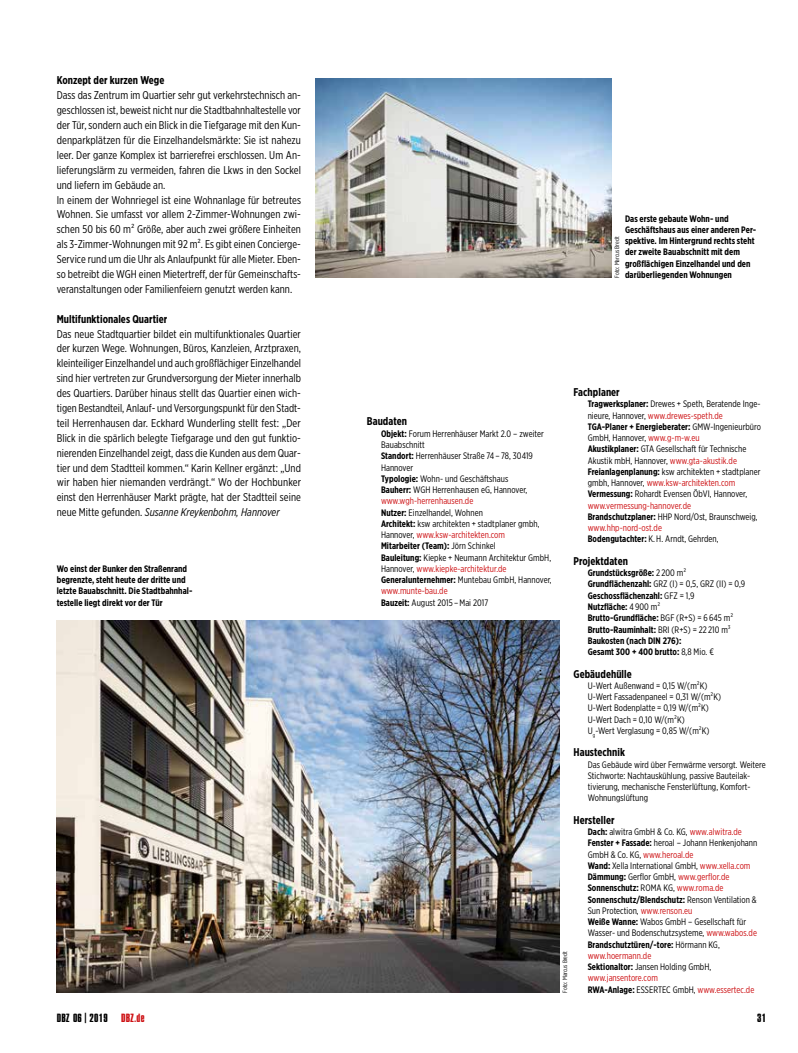
<style>
.page{position:relative;width:798px;height:1053px;background:#fff}
.page>*{position:absolute;margin:0;border:0;box-sizing:border-box;transform-origin:0 0}
.t1{font:12.5px "Compacta Pro";letter-spacing:.02em;color:#000;scale:1.1 1}
.t2{font:11.25px/14.9px "Gotham X Narrow";letter-spacing:.005em;color:#000}
.t3{font:700 11.25px "Gotham X Narrow";letter-spacing:.005em;color:#000}
.t4{font:9.38px/11.2px "Gotham X Narrow";letter-spacing:.005em;color:#000}
.t5{font:700 9.38px/11.2px "Gotham X Narrow";letter-spacing:.005em;color:#000}
.t6{font:6.25px "Gotham X Narrow";letter-spacing:.005em;color:#000}
.s1{font-style:italic}
.s2{font-weight:700}
.s3{color:#cd1013}
.s4{font-weight:400}
</style>
<div class="page">
<img style="left:57px;top:620px;width:502px;height:372px">
<img style="left:315px;top:78px;width:295px;height:200px">
<p class="t3" style="left:57px;top:73px;width:109px">Konzept der kurzen Wege</p>
<p class="t2" style="left:57px;top:88px;width:246px">Dass das Zentrum im Quartier sehr gut verkehrstechnisch an&shy;geschlossen ist, beweist nicht nur die Stadtbahnhaltestelle vor der Tür, sondern auch ein Blick in die Tiefgarage mit den Kun&shy;denparkplätzen für die Einzelhandelsmärkte: Sie ist nahezu leer. Der ganze Komplex ist barrierefrei erschlossen. Um An&shy;lieferungslärm zu vermeiden, fahren die Lkws in den Sockel und liefern im Gebäude an.<br>In einem der Wohnriegel ist eine Wohnanlage für betreutes Wohnen. Sie umfasst vor allem 2-Zimmer-Wohnungen zwi&shy;schen 50 bis 60 m² Größe, aber auch zwei größere Einheiten als 3-Zimmer-Wohnungen mit 92 m². Es gibt einen Concierge-Service rund um die Uhr als Anlaufpunkt für alle Mieter. Eben&shy;so betreibt die WGH einen Mietertreff, der für Gemeinschafts&shy;veranstaltungen oder Familienfeiern genutzt werden kann.</p>
<p class="t3" style="left:57px;top:312px;width:112px">Multifunktionales Quartier</p>
<p class="t2" style="left:57px;top:326px;width:246px;text-align:justify">Das neue Stadtquartier bildet ein multifunktionales Quartier der kurzen Wege. Wohnungen, Büros, Kanzleien, Arztpraxen, kleinteiliger Einzelhandel und auch großflächiger Einzelhandel sind hier vertreten zur Grundversorgung der Mieter innerhalb des Quartiers. Darüber hinaus stellt das Quartier einen wich&shy;tigen Bestandteil, Anlauf- und Versorgungspunkt für den Stadt&shy;teil Herrenhausen dar. Eckhard Wunderling stellt fest: „Der Blick in die spärlich belegte Tiefgarage und den gut funktio&shy;nierenden Einzelhandel zeigt, dass die Kunden aus dem Quar&shy;tier und dem Stadtteil kommen.“ Karin Kellner ergänzt: „Und wir haben hier niemanden verdrängt.“ Wo der Hochbunker einst den Herrenhäuser Markt prägte, hat der Stadtteil seine neue Mitte gefunden. <span class="s1">Susanne Kreykenbohm, Hannover</span></p>
<p class="t5" style="left:57px;top:562px;width:137px">Wo einst der Bunker den Straßenrand begrenzte, steht heute der dritte und letzte Bauabschnitt. Die Stadtbahnhal&shy;testelle liegt direkt vor der Tür</p>
<p class="t5" style="left:624px;top:213px;width:133px">Das erste gebaute Wohn- und Geschäftshaus aus einer anderen Per&shy;spektive. Im Hintergrund rechts steht der zweite Bauabschnitt mit dem großflächigen Einzelhandel und den darüberliegenden Wohnungen</p>
<p class="t6" style="left:613px;top:278px;width:43px;rotate:-90deg">Foto: Marcus Bredt</p>
<p class="t3" style="left:366px;top:414px;width:42px">Baudaten</p>
<p class="t4" style="left:381px;top:427px;width:172px"><span class="s2">Objekt:</span> Forum Herrenhäuser Markt 2.0 – zweiter Bauabschnitt<br><span class="s2">Standort:</span> Herrenhäuser Straße 74 – 78, 30419<br>Hannover<br><span class="s2">Typologie:</span> Wohn- und Geschäftshaus<br><span class="s2">Bauherr:</span> WGH Herrenhausen eG, Hannover, <span class="s3">www.wgh-herrenhausen.de<br></span><span class="s2">Nutzer:</span> Einzelhandel, Wohnen<br><span class="s2">Architekt:</span> ksw architekten + stadtplaner gmbh, Hannover, <span class="s3">www.ksw-architekten.com<br></span><span class="s2">Mitarbeiter (Team):</span> Jörn Schinkel<br><span class="s2">Bauleitung:</span> Kiepke + Neumann Architektur GmbH, Hannover, <span class="s3">www.kiepke-architektur.de </span><span class="s2">Generalunternehmer:</span> Muntebau GmbH, Hannover, <span class="s3">www.munte-bau.de<br></span><span class="s2">Bauzeit:</span> August 2015 – Mai 2017</p>
<p class="t5" style="left:539px;top:665px;width:4px">:</p>
<p class="t3" style="left:573px;top:385px;width:48px">Fachplaner</p>
<p class="t4" style="left:587px;top:398px;width:175px"><span class="s2">Tragwerksplaner:</span> Drewes + Speth, Beratende Inge&shy;nieure, Hannover, <span class="s3">www.drewes-speth.de </span><span class="s2">TGA-Planer + Energieberater:</span> GMW-Ingenieurbüro GmbH, Hannover, <span class="s3">www.g-m-w.eu<br></span><span class="s2">Akustikplaner:</span> GTA Gesellschaft für Technische Akustik mbH, Hannover, <span class="s3">www.gta-akustik.de </span><span class="s2">Freianlagenplanung:</span> ksw architekten + stadtplaner gmbh, Hannover, <span class="s3">www.ksw-architekten.com </span><span class="s2">Vermessung:</span> Rohardt Evensen ÖbVI, Hannover, <span class="s3">www.vermessung-hannover.de </span><span class="s2">Brandschutzplaner:</span> HHP Nord/Ost, Braunschweig, <span class="s3">www.hhp-nord-ost.de<br></span><span class="s2">Bodengutachter:</span> K. H. Arndt, Gehrden,</p>
<p class="t3" style="left:573px;top:554px;width:56px">Projektdaten</p>
<p class="t5" style="left:587px;top:567px;width:159px">Grundstücksgröße: <span class="s4">2 200 m²<br></span>Grundflächenzahl: <span class="s4">GRZ (I) = 0,5, GRZ (II) = 0,9<br></span>Geschossflächenzahl: <span class="s4">GFZ = 1,9<br></span>Nutzfläche: <span class="s4">4 900 m²<br></span>Brutto-Grundfläche: <span class="s4">BGF (R+S) = 6 645 m²<br></span>Brutto-Rauminhalt: <span class="s4">BRI (R+S) = 22 210 m³<br></span>Baukosten (nach DIN 276):<br>Gesamt 300 + 400 brutto: <span class="s4">8,8 Mio. €</span></p>
<p class="t3" style="left:573px;top:666px;width:60px">Gebäudehülle</p>
<p class="t4" style="left:587px;top:679px;width:135px">U-Wert Außenwand = 0,15 W/(m²K)<br>U-Wert Fassadenpaneel = 0,31 W/(m²K)<br>U-Wert Bodenplatte = 0,19 W/(m²K)<br>U-Wert Dach = 0,10 W/(m²K)<br>U<sub>g</sub>-Wert Verglasung = 0,85 W/(m²K)</p>
<p class="t3" style="left:573px;top:745px;width:53px">Haustechnik</p>
<p class="t4" style="left:587px;top:758px;width:179px">Das Gebäude wird über Fernwärme versorgt. Weitere Stichworte: Nachtauskühlung, passive Bauteilak&shy;tivierung, mechanische Fensterlüftung, Komfort-Wohnungslüftung</p>
<p class="t3" style="left:573px;top:812px;width:42px">Hersteller</p>
<p class="t4" style="left:587px;top:826px;width:171px"><span class="s2">Dach:</span> alwitra GmbH &amp; Co. KG, <span class="s3">www.alwitra.de </span><span class="s2">Fenster + Fassade:</span> heroal – Johann Henkenjohann GmbH &amp; Co. KG, <span class="s3">www.heroal.de<br></span><span class="s2">Wand:</span> Xella International GmbH, <span class="s3">www.xella.com </span><span class="s2">Dämmung:</span> Gerflor GmbH, <span class="s3">www.gerflor.de </span><span class="s2">Sonnenschutz:</span> ROMA KG, <span class="s3">www.roma.de </span><span class="s2">Sonnenschutz/Blendschutz:</span> Renson Ventilation &amp; Sun Protection, <span class="s3">www.renson.eu<br></span><span class="s2">Weiße Wanne:</span> Wabos GmbH – Gesellschaft für Wasser- und Bodenschutzsysteme, <span class="s3">www.wabos.de </span><span class="s2">Brandschutztüren/-tore:</span> Hörmann KG, <span class="s3">www.hoermann.de<br></span><span class="s2">Sektionaltor:</span> Jansen Holding GmbH, <span class="s3">www.jansentore.com<br></span><span class="s2">RWA-Anlage:</span> ESSERTEC GmbH, <span class="s3">www.essertec.de</span></p>
<p class="t6" style="left:561px;top:992px;width:43px;rotate:-90deg">Foto: Marcus Bredt</p>
<h1 class="t1" style="left:57px;top:1011px;width:81px">DBZ 06|2019 <span class="s3">DBZ.de</span></h1>
<h1 class="t1" style="left:757px;top:1011px;width:10px">31</h1>
</div>
